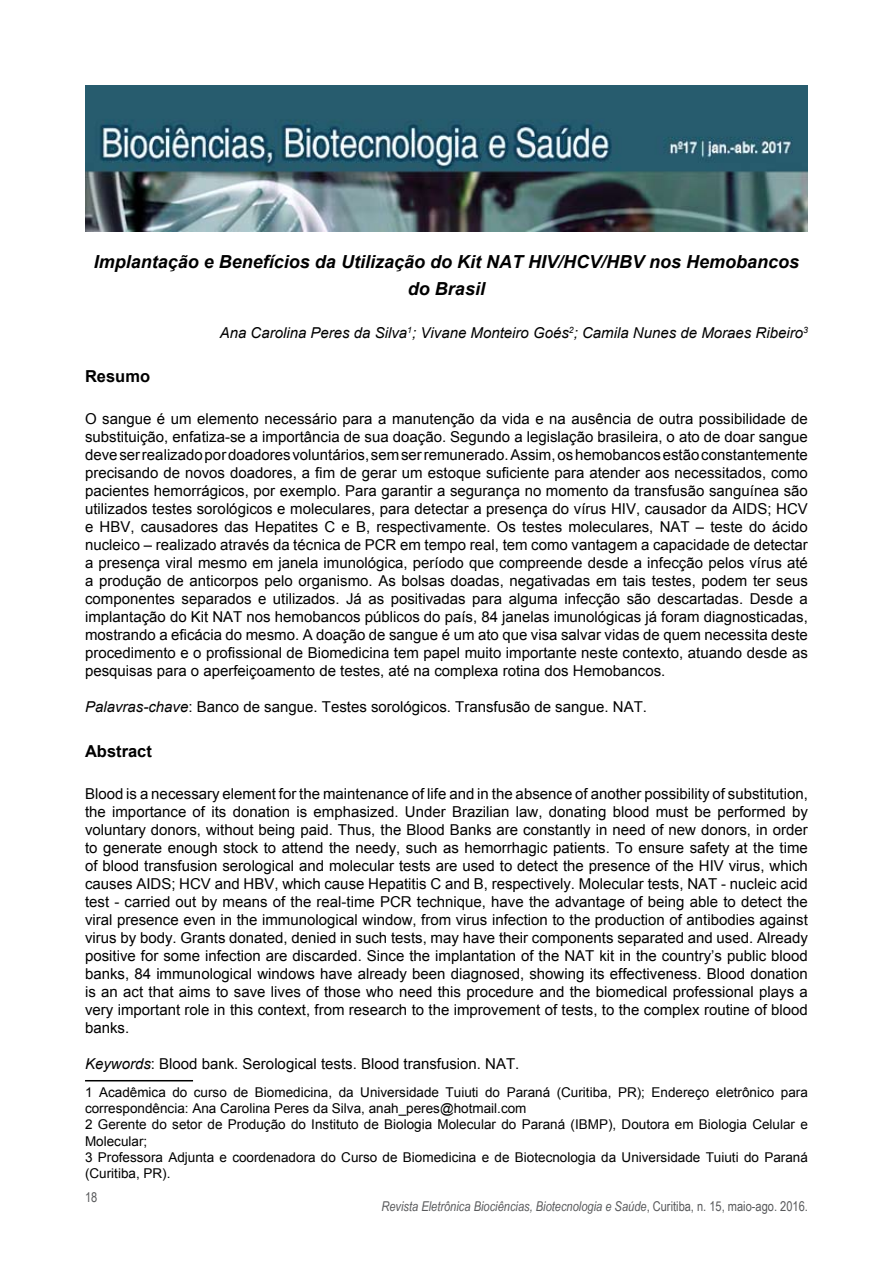
<style>
.page{position:relative;width:893px;height:1263px;background:#fff}
.page>*{position:absolute;margin:0;border:0;box-sizing:border-box;transform-origin:0 0}
.t1{font:italic 700 18px/27px "Arial";color:#000;text-align:center}
.t2{font:700 16.5px "Arial";color:#000}
.t3{font:15px/18px "Arial";color:#000;text-align:justify}
.t4{font:italic 15px "Arial";color:#000}
.t5{font:13.5px/16.2px "Arial";color:#000}
.t6{font:italic 13.5px "Arial Narrow";color:#58595b}
.t7{font:13.5px "Arial Narrow";color:#58595b}
.s1{font-style:italic}
.s2{font-style:normal}
</style>
<div class="page">
<img style="left:85px;top:85px;width:723px;height:146px">
<hr style="left:85px;top:1080px;width:108px;height:1px;background:#000">
<p class="t1" style="left:94px;top:249px;width:707px">Implantação e Benefícios da Utilização do Kit NAT HIV/HCV/HBV nos Hemobancos do Brasil</p>
<p class="t4" style="left:220px;top:323px;width:590px">Ana Carolina Peres da Silva<sup>1</sup>; Vivane Monteiro Goés<sup>2</sup>; Camila Nunes de Moraes Ribeiro<sup>3</sup></p>
<p class="t2" style="left:85px;top:365px;width:67px">Resumo</p>
<p class="t3" style="left:85px;top:410px;width:724px">O sangue é um elemento necessário para a manutenção da vida e na ausência de outra possibilidade de substituição, enfatiza-se a importância de sua doação. Segundo a legislação brasileira, o ato de doar sangue deve ser realizado por doadores voluntários, sem ser remunerado. Assim, os hemobancos estão constantemente precisando de novos doadores, a fim de gerar um estoque suficiente para atender aos necessitados, como pacientes hemorrágicos, por exemplo. Para garantir a segurança no momento da transfusão sanguínea são utilizados testes sorológicos e moleculares, para detectar a presença do vírus HIV, causador da AIDS; HCV e HBV, causadores das Hepatites C e B, respectivamente. Os testes moleculares, NAT – teste do ácido nucleico – realizado através da técnica de PCR em tempo real, tem como vantagem a capacidade de detectar a presença viral mesmo em janela imunológica, período que compreende desde a infecção pelos vírus até a produção de anticorpos pelo organismo. As bolsas doadas, negativadas em tais testes, podem ter seus componentes separados e utilizados. Já as positivadas para alguma infecção são descartadas. Desde a implantação do Kit NAT nos hemobancos públicos do país, 84 janelas imunológicas já foram diagnosticadas, mostrando a eficácia do mesmo. A doação de sangue é um ato que visa salvar vidas de quem necessita deste procedimento e o profissional de Biomedicina tem papel muito importante neste contexto, atuando desde as pesquisas para o aperfeiçoamento de testes, até na complexa rotina dos Hemobancos.</p>
<p class="t3" style="left:85px;top:698px;width:563px"><span class="s1">Palavras-chave</span>: Banco de sangue. Testes sorológicos. Transfusão de sangue. NAT.</p>
<p class="t2" style="left:85px;top:740px;width:68px">Abstract</p>
<p class="t3" style="left:85px;top:785px;width:724px">Blood is a necessary element for the maintenance of life and in the absence of another possibility of substitution, the importance of its donation is emphasized. Under Brazilian law, donating blood must be performed by voluntary donors, without being paid. Thus, the Blood Banks are constantly in need of new donors, in order to generate enough stock to attend the needy, such as hemorrhagic patients. To ensure safety at the time of blood transfusion serological and molecular tests are used to detect the presence of the HIV virus, which causes AIDS; HCV and HBV, which cause Hepatitis C and B, respectively. Molecular tests, NAT - nucleic acid test - carried out by means of the real-time PCR technique, have the advantage of being able to detect the viral presence even in the immunological window, from virus infection to the production of antibodies against virus by body. Grants donated, denied in such tests, may have their components separated and used. Already positive for some infection are discarded. Since the implantation of the NAT kit in the country’s public blood banks, 84 immunological windows have already been diagnosed, showing its effectiveness. Blood donation is an act that aims to save lives of those who need this procedure and the biomedical professional plays a very important role in this context, from research to the improvement of tests, to the complex routine of blood banks.</p>
<p class="t3" style="left:85px;top:1055px;width:436px"><span class="s1">Keywords</span>: Blood bank. Serological tests. Blood transfusion. NAT.</p>
<p class="t5" style="left:85px;top:1084px;width:724px">1 Acadêmica do curso de Biomedicina, da Universidade Tuiuti do Paraná (Curitiba, PR); Endereço eletrônico para correspondência: Ana Carolina Peres da Silva, anah_peres@hotmail.com<br>2 Gerente do setor de Produção do Instituto de Biologia Molecular do Paraná (IBMP), Doutora em Biologia Celular e Molecular;<br>3 Professora Adjunta e coordenadora do Curso de Biomedicina e de Biotecnologia da Universidade Tuiuti do Paraná (Curitiba, PR).</p>
<p class="t7" style="left:85px;top:1187px;width:14px">18</p>
<p class="t6" style="left:381px;top:1197px;width:428px">Revista Eletrônica Biociências, Biotecnologia e Saúde<span class="s2">, Curitiba, n. 15, maio-ago. 2016.</span></p>
</div>
